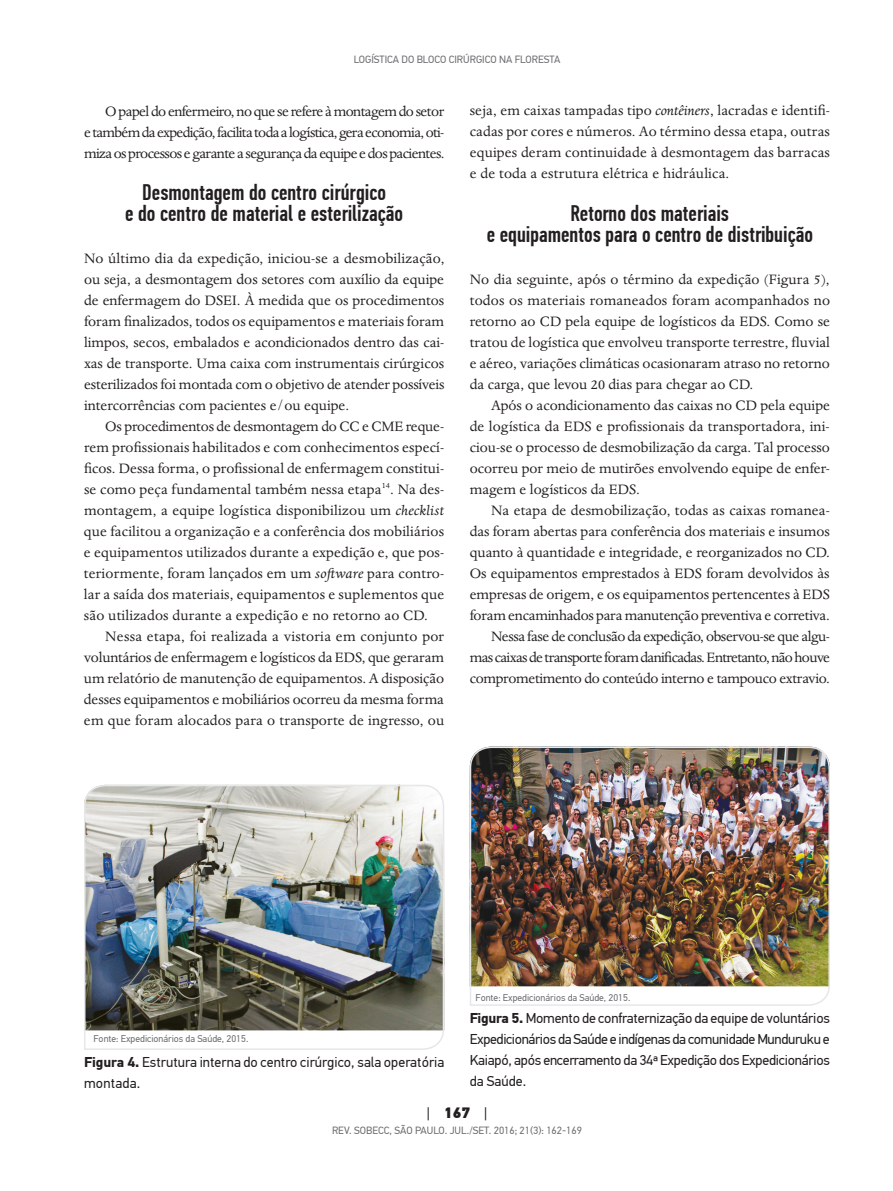
<style>
.page{position:relative;width:893px;height:1191px;background:#fff}
.page>*{position:absolute;margin:0;border:0;box-sizing:border-box;transform-origin:0 0}
.t1{font:500 22.5px/21px "PF Din Text Comp Pro";color:#231f20;text-align:center}
.t2{font:15.75px/21px "Dante MT Std";color:#231f20;text-align:justify}
.t3{font:900 15px "PF Din Text Pro";color:#231f20}
.t4{font:14.25px/21px "PF Din Text Pro";color:#231f20}
.t5{font:10.5px "PF Din Text Pro";color:#6c6d70}
.t6{font:9.75px "PF Din Text Pro";color:#6c6d70}
.s1{font-style:italic}
.s2{font-weight:700}
.s3{font-weight:400}
</style>
<div class="page">
<img style="left:84px;top:784px;width:361px;height:266px">
<img style="left:469px;top:746px;width:361px;height:260px">
<p class="t5" style="left:354px;top:53px;width:208px">Logística do Bloco Cirúrgico na Floresta</p>
<p class="t2" style="left:84px;top:100px;width:362px;text-indent:21px">O papel do enfermeiro, no que se refere à montagem do setor e também da expedição, facilita toda a logística, gera economia, oti&shy;miza os processos e garante a segurança da equipe e dos pacientes.</p>
<h1 class="t1" style="left:125px;top:182px;width:280px">Desmontagem do centro cirúrgico<br>e do centro de material e esterilização</h1>
<p class="t2" style="left:84px;top:247px;width:362px">No último dia da expedição, iniciou-se a desmobilização, ou seja, a desmontagem dos setores com auxílio da equipe de enfermagem do DSEI. À medida que os procedimentos foram finalizados, todos os equipamentos e materiais foram limpos, secos, embalados e acondicionados dentro das cai&shy;xas de transporte. Uma caixa com instrumentais cirúrgicos esterilizados foi montada com o objetivo de atender possíveis intercorrências com pacientes e/ou equipe.</p>
<p class="t2" style="left:84px;top:415px;width:362px;text-indent:21px">Os procedimentos de desmontagem do CC e CME reque&shy;rem profissionais habilitados e com conhecimentos especí&shy;ficos. Dessa forma, o profissional de enfermagem constitui&shy;se como peça fundamental também nessa etapa<sup>14</sup>. Na des&shy;montagem, a equipe logística disponibilizou um <span class="s1">checklist </span>que facilitou a organização e a conferência dos mobiliários e equipamentos utilizados durante a expedição e, que pos&shy;teriormente, foram lançados em um <span class="s1">software</span> para contro&shy;lar a saída dos materiais, equipamentos e suplementos que são utilizados durante a expedição e no retorno ao CD.</p>
<p class="t2" style="left:84px;top:625px;width:362px;text-indent:21px">Nessa etapa, foi realizada a vistoria em conjunto por voluntários de enfermagem e logísticos da EDS, que geraram um relatório de manutenção de equipamentos. A disposição desses equipamentos e mobiliários ocorreu da mesma forma em que foram alocados para o transporte de ingresso, ou</p>
<p class="t2" style="left:470px;top:100px;width:362px">seja, em caixas tampadas tipo <span class="s1">contêiners</span>, lacradas e identifi&shy;cadas por cores e números. Ao término dessa etapa, outras equipes deram continuidade à desmontagem das barracas e de toda a estrutura elétrica e hidráulica.</p>
<h1 class="t1" style="left:487px;top:203px;width:328px">Retorno dos materiais<br>e equipamentos para o centro de distribuição</h1>
<p class="t2" style="left:470px;top:268px;width:362px">No dia seguinte, após o término da expedição (Figura 5), todos os materiais romaneados foram acompanhados no retorno ao CD pela equipe de logísticos da EDS. Como se tratou de logística que envolveu transporte terrestre, fluvial e aéreo, variações climáticas ocasionaram atraso no retorno da carga, que levou 20 dias para chegar ao CD.</p>
<p class="t2" style="left:470px;top:394px;width:362px;text-indent:21px">Após o acondicionamento das caixas no CD pela equipe de logística da EDS e profissionais da transportadora, ini&shy;ciou-se o processo de desmobilização da carga. Tal processo ocorreu por meio de mutirões envolvendo equipe de enfer&shy;magem e logísticos da EDS.</p>
<p class="t2" style="left:470px;top:499px;width:362px;text-align:right">Na etapa de desmobilização, todas as caixas romanea&shy;das foram abertas para conferência dos materiais e insumos quanto à quantidade e integridade, e reorganizados no CD.<br>Os equipamentos emprestados à EDS foram devolvidos às empresas de origem, e os equipamentos pertencentes à EDS foram encaminhados para manutenção preventiva e corretiva.<br>Nessa fase de conclusão da expedição, observou-se que algu&shy;mas caixas de transporte foram danificadas. Entretanto, não houve comprometimento do conteúdo interno e tampouco extravio.</p>
<p class="t6" style="left:94px;top:1033px;width:156px">Fonte: Expedicionários da Saúde, 2015.</p>
<p class="t4" style="left:84px;top:1051px;width:362px"><span class="s2">Figura 4.</span> Estrutura interna do centro cirúrgico, sala operatória montada.</p>
<p class="t6" style="left:476px;top:991px;width:156px">Fonte: Expedicionários da Saúde, 2015.</p>
<p class="t4" style="left:470px;top:1007px;width:362px;text-align:justify"><span class="s2">Figura 5.</span> Momento de confraternização da equipe de voluntários Expedicionários da Saúde e indígenas da comunidade Munduruku e Kaiapó, após encerramento da 34ª Expedição dos Expedicionários da Saúde.</p>
<p class="t3" style="left:427px;top:1102px;width:62px"><span class="s3">|</span> 167 <span class="s3">|</span></p>
<p class="t5" style="left:332px;top:1124px;width:251px">Rev. SOBECC, São Paulo. JUL./SET. 2016; 21(3): 162-169</p>
</div>
